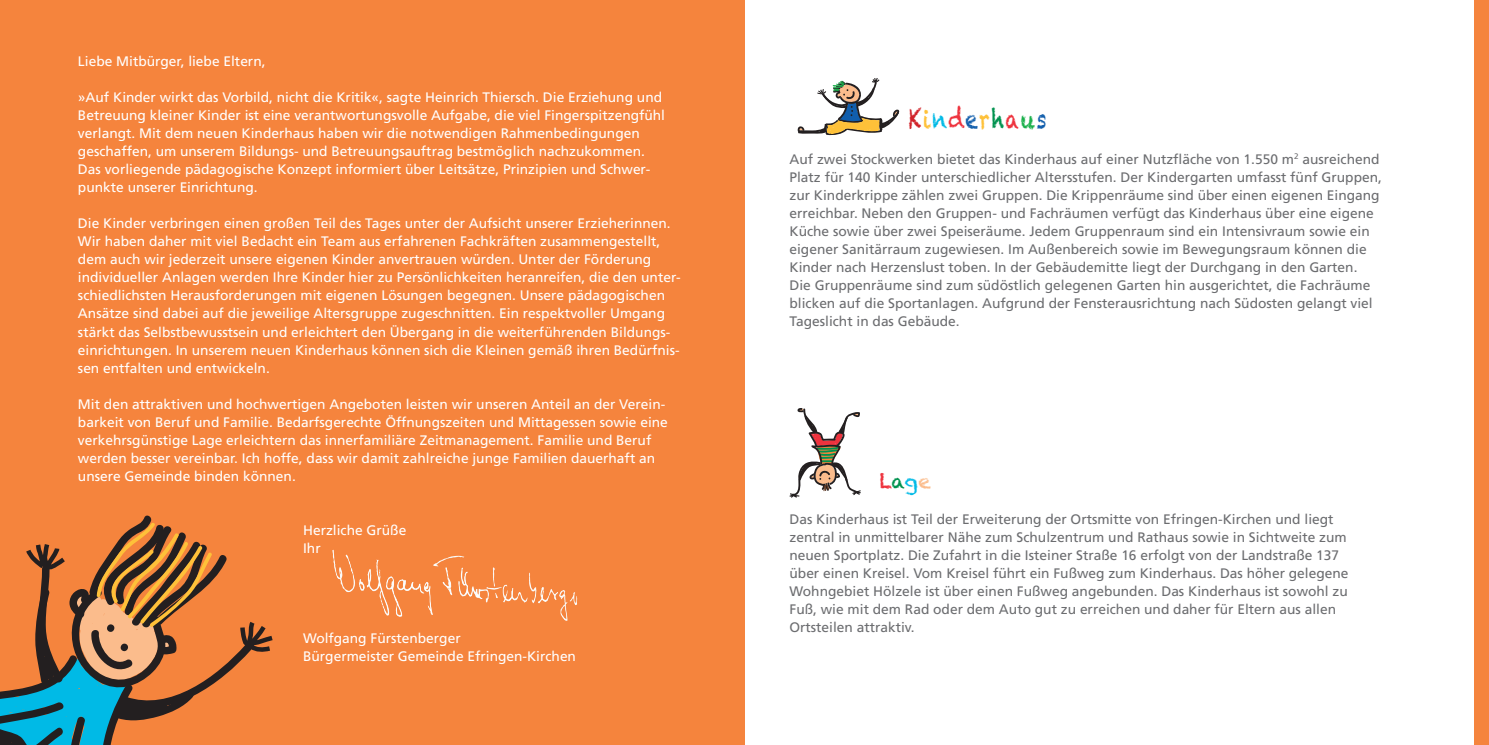
<style>
.page{position:relative;width:1489px;height:745px;background:#fff}
.page>*{position:absolute;margin:0;border:0;box-sizing:border-box;transform-origin:0 0}
.t1{font:26.25px "Chalkduster";letter-spacing:.07em;color:#fec139;scale:.76 1}
.t2{font:20px "Chalkduster";color:#ee333e}
.t3{font:13.75px/18px "Frutiger LT Com";color:#fff}
.t4{font:13.75px/18px "Frutiger LT Com";color:#6c6d70}
.s1{color:#d1232a}
.s2{color:#00bae6}
.s3{color:#ee333e}
.s4{color:#115eac}
.s5{color:#00924f}
.s6{color:#1ab04b}
.s7{color:#fbbc8c}
</style>
<div class="page">
<div style="left:0;top:0;width:744px;height:744px;background:#f5843d"></div>
<svg style="left:797px;top:78px;width:102px;height:57px"></svg>
<svg style="left:789px;top:408px;width:72px;height:90px"></svg>
<svg style="left:0;top:515px;width:273px;height:229px"></svg>
<div style="left:1474px;top:0;width:14px;height:744px;background:#f5843d"></div>
<img style="left:332px;top:549px;width:132px;height:43px">
<p class="t3" style="left:78px;top:52px;width:189px">Liebe Mitbürger, liebe Eltern,</p>
<p class="t3" style="left:78px;top:88px;width:588px">»Auf Kinder wirkt das Vorbild, nicht die Kritik«, sagte Heinrich Thiersch. Die Erziehung und Betreuung kleiner Kinder ist eine verantwortungsvolle Aufgabe, die viel Fingerspitzengfühl verlangt. Mit dem neuen Kinderhaus haben wir die notwendigen Rahmenbedingungen geschaffen, um unserem Bildungs- und Betreuungsauftrag bestmöglich nachzukommen.<br>Das vorliegende pädagogische Konzept informiert über Leitsätze, Prinzipien und Schwer&shy;punkte unserer Einrichtung.</p>
<p class="t3" style="left:78px;top:214px;width:604px">Die Kinder verbringen einen großen Teil des Tages unter der Aufsicht unserer Erzieherinnen.<br>Wir haben daher mit viel Bedacht ein Team aus erfahrenen Fachkräften zusammengestellt, dem auch wir jederzeit unsere eigenen Kinder anvertrauen würden. Unter der Förderung individueller Anlagen werden Ihre Kinder hier zu Persönlichkeiten heranreifen, die den unter&shy;schiedlichsten Herausforderungen mit eigenen Lösungen begegnen. Unsere pädagogischen Ansätze sind dabei auf die jeweilige Altersgruppe zugeschnitten. Ein respektvoller Umgang stärkt das Selbstbewusstsein und erleichtert den Übergang in die weiterführenden Bildungs&shy;einrichtungen. In unserem neuen Kinderhaus können sich die Kleinen gemäß ihren Bedürfnis&shy;sen entfalten und entwickeln.</p>
<p class="t3" style="left:78px;top:394px;width:591px">Mit den attraktiven und hochwertigen Angeboten leisten wir unseren Anteil an der Verein&shy;barkeit von Beruf und Familie. Bedarfsgerechte Öffnungszeiten und Mittagessen sowie eine verkehrsgünstige Lage erleichtern das innerfamiliäre Zeitmanagement. Familie und Beruf werden besser vereinbar. Ich hoffe, dass wir damit zahlreiche junge Familien dauerhaft an unsere Gemeinde binden können.</p>
<p class="t3" style="left:303px;top:520px;width:105px">Herzliche Grüße<br>Ihr</p>
<p class="t3" style="left:303px;top:628px;width:274px">Wolfgang Fürstenberger<br>Bürgermeister Gemeinde Efringen-Kirchen</p>
<h1 class="t1" style="left:908px;top:103px;width:183px"><span class="s1">K</span>i<span class="s2">n</span><span class="s3">d</span><span class="s4">e</span>r<span class="s5">h</span><span class="s3">a</span><span class="s6">u</span><span class="s4">s</span></h1>
<p class="t4" style="left:789px;top:150px;width:594px">Auf zwei Stockwerken bietet das Kinderhaus auf einer Nutzfläche von 1.550 m<sup>2</sup> ausreichend Platz für 140 Kinder unterschiedlicher Altersstufen. Der Kindergarten umfasst fünf Gruppen, zur Kinderkrippe zählen zwei Gruppen. Die Krippenräume sind über einen eigenen Eingang erreichbar. Neben den Gruppen- und Fachräumen verfügt das Kinderhaus über eine eigene Küche sowie über zwei Speiseräume. Jedem Gruppenraum sind ein Intensivraum sowie ein eigener Sanitärraum zugewiesen. Im Außenbereich sowie im Bewegungsraum können die Kinder nach Herzenslust toben. In der Gebäudemitte liegt der Durchgang in den Garten.<br>Die Gruppenräume sind zum südöstlich gelegenen Garten hin ausgerichtet, die Fachräume blicken auf die Sportanlagen. Aufgrund der Fensterausrichtung nach Südosten gelangt viel Tageslicht in das Gebäude.</p>
<h2 class="t2" style="left:879px;top:469px;width:53px">L<span class="s5">a</span><span class="s2">g</span><span class="s7">e</span></h2>
<p class="t4" style="left:789px;top:510px;width:560px">Das Kinderhaus ist Teil der Erweiterung der Ortsmitte von Efringen-Kirchen und liegt zentral in unmittelbarer Nähe zum Schulzentrum und Rathaus sowie in Sichtweite zum neuen Sportplatz. Die Zufahrt in die Isteiner Straße 16 erfolgt von der Landstraße 137 über einen Kreisel. Vom Kreisel führt ein Fußweg zum Kinderhaus. Das höher gelegene Wohngebiet Hölzele ist über einen Fußweg angebunden. Das Kinderhaus ist sowohl zu Fuß, wie mit dem Rad oder dem Auto gut zu erreichen und daher für Eltern aus allen Ortsteilen attraktiv.</p>
</div>
